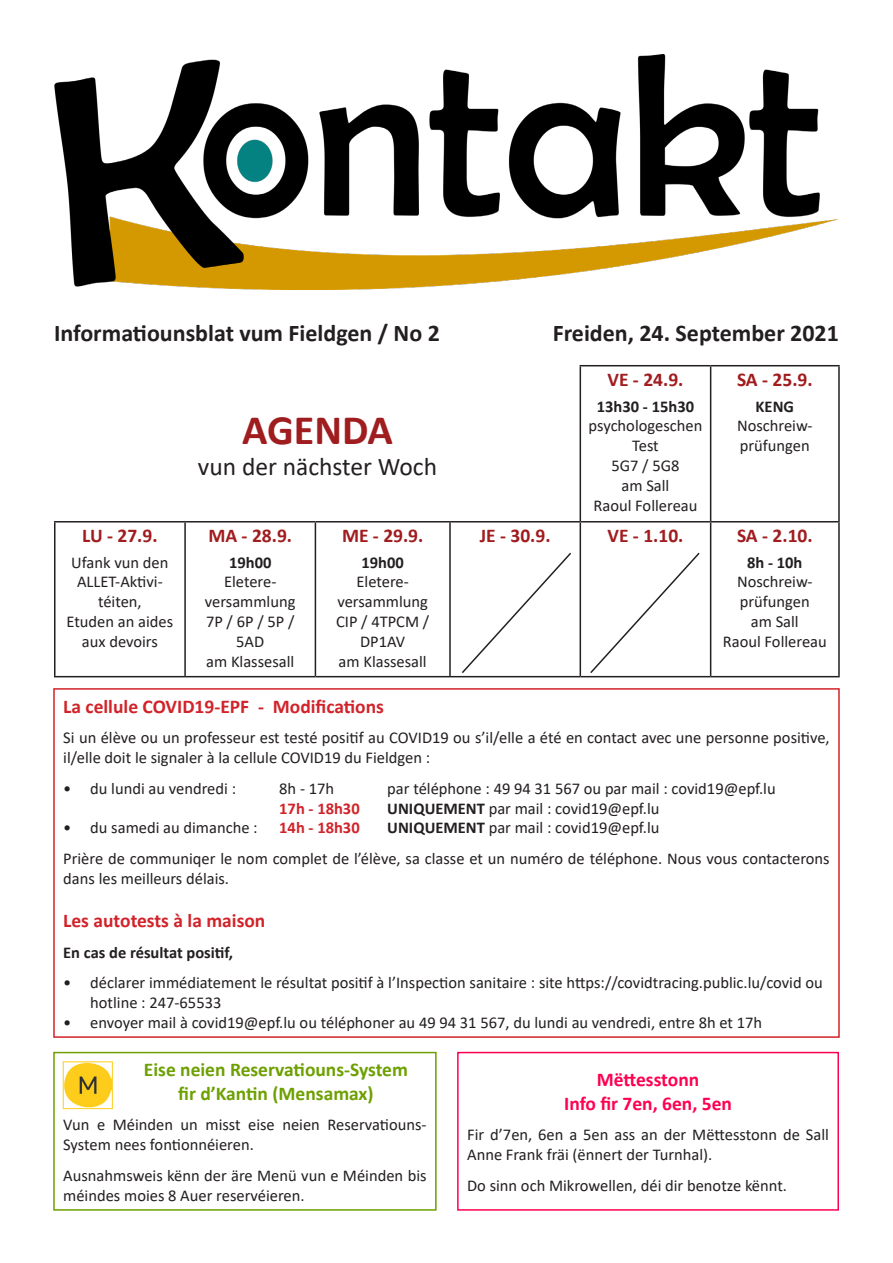
<style>
.page{position:relative;width:893px;height:1263px;background:#fff}
.page>*{position:absolute;margin:0;border:0;box-sizing:border-box;transform-origin:0 0}
.t1{font:700 42px "Calibri";color:#9f1c1f}
.t2{font:25.5px "Calibri";color:#231f20}
.t3{font:700 24px "Calibri";color:#231f20}
.t4{font:700 19.5px "Calibri";color:#a01c1f}
.t5{font:700 19.5px "Calibri";color:#d1232a}
.t6{font:700 19.5px "Calibri";color:#6da000}
.t7{font:700 19.5px "Calibri";color:#ff0051}
.t8{font:16.5px/19.8px "Calibri";color:#231f20}
.t9{font:700 16.5px "Calibri";color:#231f20}
.t10{font:700 16.5px "Calibri";color:#d1232a}
.s1{font-weight:700}
</style>
<div class="page">
<img style="left:54px;top:54px;width:785px;height:235px">
<hr style="left:580px;top:366px;width:1px;height:155px;background:#231f20">
<hr style="left:580px;top:365px;width:131px;height:1px;background:#231f20">
<hr style="left:711px;top:365px;width:129px;height:1px;background:#231f20">
<hr style="left:710px;top:366px;width:1px;height:155px;background:#231f20">
<hr style="left:838px;top:366px;width:2px;height:155px;background:#231f20">
<hr style="left:185px;top:521px;width:130px;height:1px;background:#231f20">
<hr style="left:185px;top:676px;width:130px;height:1px;background:#231f20">
<hr style="left:315px;top:521px;width:135px;height:1px;background:#231f20">
<hr style="left:315px;top:522px;width:1px;height:154px;background:#231f20">
<hr style="left:315px;top:676px;width:135px;height:1px;background:#231f20">
<hr style="left:450px;top:521px;width:130px;height:1px;background:#231f20">
<hr style="left:449px;top:522px;width:2px;height:154px;background:#231f20">
<hr style="left:450px;top:676px;width:130px;height:1px;background:#231f20">
<hr style="left:580px;top:521px;width:131px;height:1px;background:#231f20">
<hr style="left:580px;top:522px;width:1px;height:154px;background:#231f20">
<hr style="left:580px;top:676px;width:131px;height:1px;background:#231f20">
<hr style="left:711px;top:521px;width:129px;height:1px;background:#231f20">
<hr style="left:710px;top:522px;width:1px;height:154px;background:#231f20">
<hr style="left:838px;top:522px;width:2px;height:154px;background:#231f20">
<hr style="left:711px;top:676px;width:129px;height:1px;background:#231f20">
<hr style="left:54px;top:521px;width:131px;height:1px;background:#231f20">
<hr style="left:54px;top:522px;width:2px;height:154px;background:#231f20">
<hr style="left:184px;top:522px;width:2px;height:154px;background:#231f20">
<hr style="left:54px;top:676px;width:131px;height:1px;background:#231f20">
<svg style="left:462px;top:552px;width:110px;height:121px"></svg>
<svg style="left:590px;top:552px;width:110px;height:121px"></svg>
<div style="left:53px;top:688px;width:787px;height:350px;border:2px solid #d1232a"></div>
<div style="left:53px;top:1052px;width:384px;height:159px;border:2px solid #6da000"></div>
<div style="left:457px;top:1052px;width:382px;height:159px;border:2px solid #ff0051"></div>
<img style="left:65px;top:1064px;width:46px;height:43px">
<div style="left:63px;top:1062px;width:50px;height:47px;border:1px solid #fecd1b"></div>
<p class="t3" style="left:54px;top:316px;width:387px">Informatiounsblat vum Fieldgen / No 2</p>
<p class="t3" style="left:553px;top:316px;width:288px">Freiden, 24. September 2021</p>
<p class="t4" style="left:82px;top:522px;width:77px">LU - 27.9.</p>
<p class="t8" style="left:71px;top:552px;width:99px">Ufank vun den</p>
<p class="t8" style="left:77px;top:572px;width:87px;text-align:center">ALLET-Aktivi&shy;téiten,</p>
<p class="t8" style="left:67px;top:611px;width:108px;text-align:center">Etuden an aides aux devoirs</p>
<p class="t1" style="left:242px;top:401px;width:152px">AGENDA</p>
<p class="t2" style="left:198px;top:449px;width:241px">vun der nächster Woch</p>
<p class="t4" style="left:208px;top:522px;width:85px">MA - 28.9.</p>
<p class="t9" style="left:229px;top:550px;width:44px">19h00</p>
<p class="t8" style="left:205px;top:572px;width:92px;text-align:center">Eletere&shy;versammlung</p>
<p class="t8" style="left:206px;top:611px;width:90px">7P / 6P / 5P /</p>
<p class="t8" style="left:236px;top:631px;width:30px">5AD</p>
<p class="t8" style="left:206px;top:651px;width:90px">am Klassesall</p>
<p class="t4" style="left:342px;top:522px;width:83px">ME - 29.9.</p>
<p class="t9" style="left:362px;top:550px;width:44px">19h00</p>
<p class="t8" style="left:337px;top:572px;width:92px;text-align:center">Eletere&shy;versammlung</p>
<p class="t8" style="left:336px;top:611px;width:95px">CIP / 4TPCM /</p>
<p class="t8" style="left:360px;top:631px;width:47px">DP1AV</p>
<p class="t8" style="left:339px;top:651px;width:90px">am Klassesall</p>
<p class="t4" style="left:607px;top:366px;width:77px">VE - 24.9.</p>
<p class="t9" style="left:597px;top:394px;width:99px">13h30 - 15h30</p>
<p class="t8" style="left:589px;top:416px;width:115px;text-align:center">psychologeschen<br>Test</p>
<p class="t8" style="left:611px;top:455px;width:70px">5G7 / 5G8</p>
<p class="t8" style="left:622px;top:475px;width:49px">am Sall</p>
<p class="t8" style="left:593px;top:495px;width:105px">Raoul Follereau</p>
<p class="t4" style="left:737px;top:366px;width:77px">SA - 25.9.</p>
<p class="t9" style="left:756px;top:394px;width:40px">KENG</p>
<p class="t8" style="left:737px;top:416px;width:77px">Noschreiw-</p>
<p class="t8" style="left:740px;top:435px;width:71px">prüfungen</p>
<p class="t4" style="left:480px;top:522px;width:72px">JE - 30.9.</p>
<p class="t4" style="left:607px;top:522px;width:77px">VE - 1.10.</p>
<p class="t4" style="left:737px;top:522px;width:77px">SA - 2.10.</p>
<p class="t9" style="left:747px;top:550px;width:57px">8h - 10h</p>
<p class="t8" style="left:737px;top:572px;width:77px">Noschreiw-</p>
<p class="t8" style="left:740px;top:591px;width:71px">prüfungen</p>
<p class="t8" style="left:751px;top:611px;width:49px">am Sall</p>
<p class="t8" style="left:723px;top:631px;width:105px">Raoul Follereau</p>
<p class="t5" style="left:63px;top:692px;width:322px">La cellule COVID19-EPF - Modifications</p>
<p class="t8" style="left:63px;top:728px;width:768px">Si un élève ou un professeur est testé positif au COVID19 ou s’il/elle a été en contact avec une personne positive, il/elle doit le signaler à la cellule COVID19 du Fieldgen :</p>
<p class="t8" style="left:63px;top:778px;width:174px">• du lundi au vendredi :</p>
<p class="t8" style="left:279px;top:778px;width:56px">8h - 17h</p>
<p class="t8" style="left:387px;top:778px;width:390px">par téléphone : 49 94 31 567 ou par mail : covid19@epf.lu</p>
<p class="t10" style="left:279px;top:796px;width:82px">17h - 18h30</p>
<p class="t8" style="left:387px;top:798px;width:274px"><span class="s1">UNIQUEMENT</span> par mail : covid19@epf.lu</p>
<p class="t8" style="left:63px;top:818px;width:196px">• du samedi au dimanche :</p>
<p class="t10" style="left:279px;top:816px;width:82px">14h - 18h30</p>
<p class="t8" style="left:387px;top:818px;width:274px"><span class="s1">UNIQUEMENT</span> par mail : covid19@epf.lu</p>
<p class="t8" style="left:63px;top:848px;width:768px">Prière de communiqer le nom complet de l’élève, sa classe et un numéro de téléphone. Nous vous contacterons dans les meilleurs délais.</p>
<p class="t5" style="left:63px;top:907px;width:204px">Les autotests à la maison</p>
<p class="t9" style="left:63px;top:940px;width:171px">En cas de résultat positif,</p>
<p class="t8" style="left:90px;top:972px;width:734px;text-indent:-27px">• déclarer immédiatement le résultat positif à l’Inspection sanitaire : site https://covidtracing.public.lu/covid ou hotline : 247-65533</p>
<p class="t8" style="left:63px;top:1012px;width:700px">• envoyer mail à covid19@epf.lu ou téléphoner au 49 94 31 567, du lundi au vendredi, entre 8h et 17h</p>
<p class="t6" style="left:144px;top:1056px;width:266px">Eise neien Reservatiouns-System</p>
<p class="t6" style="left:178px;top:1079px;width:197px">fir d’Kantin (Mensamax)</p>
<p class="t8" style="left:63px;top:1115px;width:365px">Vun e Méinden un misst eise neien Reservatiouns-<br>System nees fontionnéieren.</p>
<p class="t8" style="left:63px;top:1165px;width:365px">Ausnahmsweis kënn der äre Menü vun e Méinden bis méindes moies 8 Auer reservéieren.</p>
<p class="t7" style="left:597px;top:1066px;width:104px">Mëttesstonn</p>
<p class="t7" style="left:564px;top:1089px;width:169px">Info fir 7en, 6en, 5en</p>
<p class="t8" style="left:467px;top:1124px;width:363px">Fir d’7en, 6en a 5en ass an der Mëttesstonn de Sall<br>Anne Frank fräi (ënnert der Turnhal).</p>
<p class="t8" style="left:467px;top:1175px;width:321px">Do sinn och Mikrowellen, déi dir benotze kënnt.</p>
</div>
